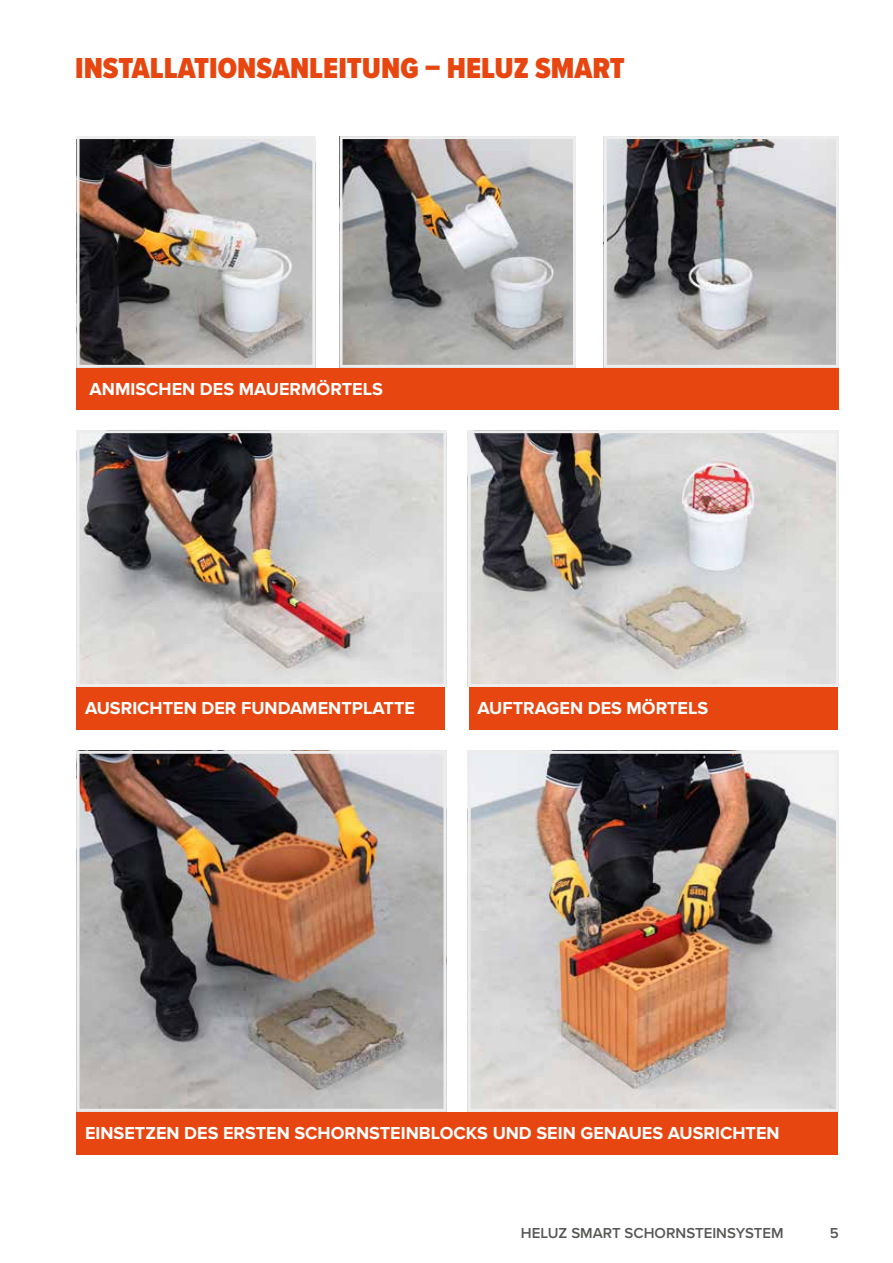
<style>
.page{position:relative;width:893px;height:1263px;background:#fff}
.page>*{position:absolute;margin:0;border:0;box-sizing:border-box;transform-origin:0 0}
.t1{font:900 30px "Proxima Nova Cond";color:#e84610}
.t2{font:700 18px "Proxima Nova";color:#fff}
.t3{font:600 15px "Proxima Nova";color:#575756}
</style>
<div class="page">
<img style="left:81px;top:434px;width:361px;height:249px">
<div style="left:77px;top:430px;width:369px;height:257px;border:3px solid #ededed"></div>
<img style="left:81px;top:755px;width:361px;height:353px">
<div style="left:77px;top:751px;width:369px;height:361px;border:3px solid #ededed"></div>
<img style="left:81px;top:140px;width:230px;height:224px">
<div style="left:77px;top:136px;width:238px;height:232px;border:3px solid #ededed"></div>
<img style="left:344px;top:140px;width:228px;height:224px">
<div style="left:340px;top:136px;width:236px;height:232px;border:3px solid #ededed"></div>
<img style="left:472px;top:434px;width:363px;height:249px">
<div style="left:468px;top:430px;width:371px;height:257px;border:3px solid #ededed"></div>
<img style="left:472px;top:755px;width:363px;height:353px">
<div style="left:468px;top:751px;width:371px;height:361px;border:3px solid #ededed"></div>
<img style="left:608px;top:140px;width:227px;height:224px">
<div style="left:604px;top:136px;width:235px;height:232px;border:3px solid #ededed"></div>
<div style="left:77px;top:368px;width:762px;height:41px;background:#e84610"></div>
<div style="left:77px;top:687px;width:368px;height:42px;background:#e84610"></div>
<div style="left:77px;top:1112px;width:761px;height:42px;background:#e84610"></div>
<div style="left:469px;top:687px;width:369px;height:42px;background:#e84610"></div>
<h1 class="t1" style="left:75px;top:46px;width:551px">INSTALLATIONSANLEITUNG – HELUZ SMART</h1>
<p class="t2" style="left:90px;top:378px;width:295px">ANMISCHEN DES MAUERMÖRTELS</p>
<p class="t2" style="left:85px;top:698px;width:331px">AUSRICHTEN DER FUNDAMENTPLATTE</p>
<p class="t2" style="left:478px;top:698px;width:232px">AUFTRAGEN DES MÖRTELS</p>
<p class="t2" style="left:85px;top:1122px;width:696px">EINSETZEN DES ERSTEN SCHORNSTEINBLOCKS UND SEIN GENAUES AUSRICHTEN</p>
<p class="t3" style="left:521px;top:1222px;width:264px">HELUZ SMART SCHORNSTEINSYSTEM</p>
<p class="t3" style="left:830px;top:1222px;width:10px">5</p>
</div>
